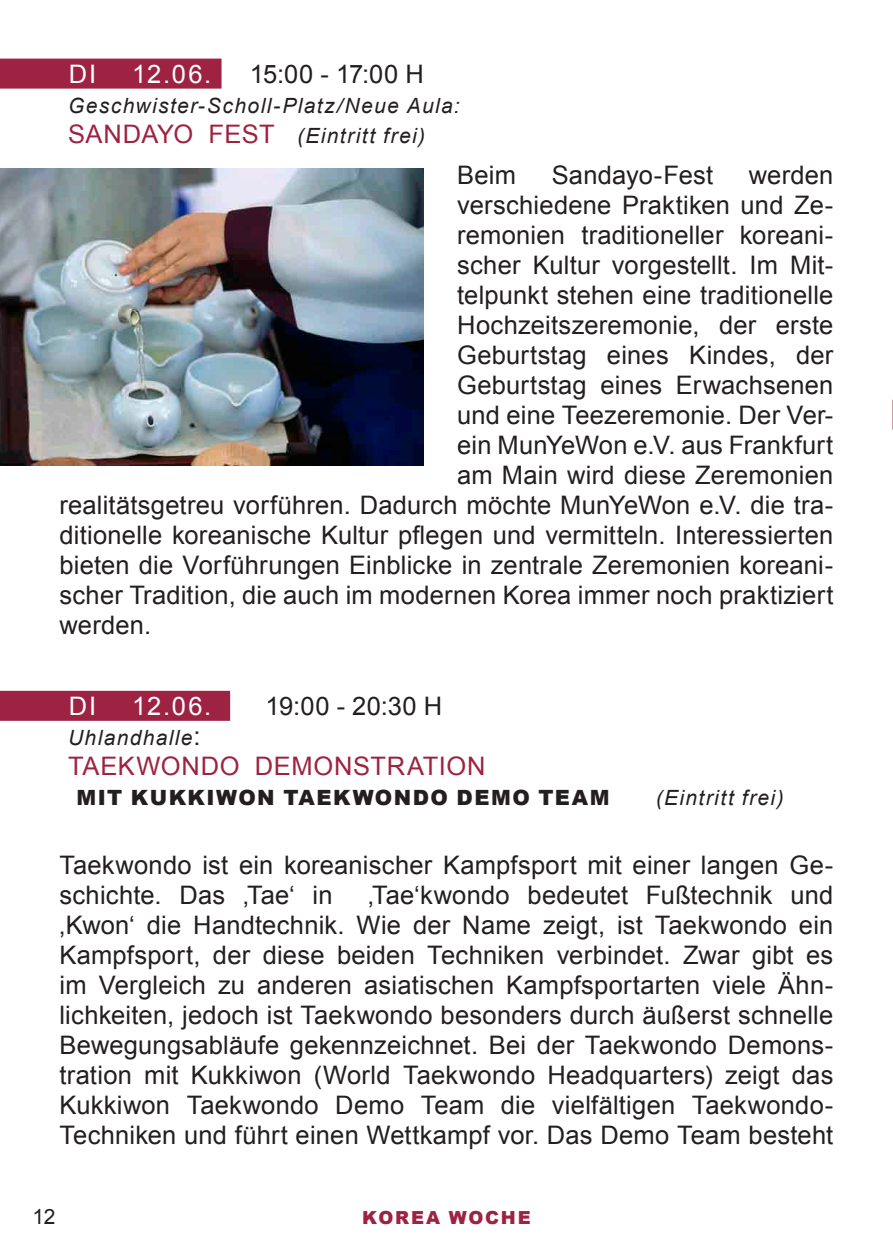
<style>
.page{position:relative;width:893px;height:1259px;background:#fff}
.page>*{position:absolute;margin:0;border:0;box-sizing:border-box;transform-origin:0 0}
.t1{font:25.5px/30px "Arial";letter-spacing:.01em;color:#231f20}
.t2{font:25.5px "Arial";letter-spacing:.03em;color:#9e2343}
.t3{font:25.5px "Arial";letter-spacing:.07em;color:#fff}
.t4{font:italic 21px "Arial";letter-spacing:.065em;color:#231f20}
.t5{font:900 21px "Arial";letter-spacing:.065em;color:#231f20}
.t6{font:21px "Arial";color:#231f20}
.t7{font:900 18px "Arial";letter-spacing:.1em;color:#9e2343}
.s1{font-style:normal;font-size:25.5px}
</style>
<div class="page">
<img style="left:0;top:168px;width:423px;height:298px">
<div style="left:0;top:59px;width:222px;height:30px;background:#9e2343"></div>
<div style="left:0;top:691px;width:230px;height:30px;background:#9e2343"></div>
<hr style="left:892px;top:400px;width:1px;height:30px;background:#9e2343">
<p class="t3" style="left:69px;top:57px;width:24px">Di</p>
<p class="t3" style="left:132px;top:57px;width:81px">12.06.</p>
<p class="t1" style="left:250px;top:59px;width:171px">15:00 - 17:00 h</p>
<p class="t4" style="left:68px;top:92px;width:393px">Geschwister-Scholl-Platz/Neue Aula:</p>
<p class="t2" style="left:68px;top:117px;width:37px">Sanda</p>
<p class="t2" style="left:157px;top:117px;width:85px">yo Fest</p>
<p class="t4" style="left:297px;top:122px;width:129px">(Eintritt frei)</p>
<p class="t1" style="left:457px;top:160px;width:60px">Beim</p>
<p class="t1" style="left:552px;top:160px;width:163px">Sandayo-Fest</p>
<p class="t1" style="left:749px;top:160px;width:86px">werden</p>
<p class="t1" style="left:457px;top:190px;width:378px">verschiedene Praktiken und Ze-</p>
<p class="t1" style="left:457px;top:220px;width:378px">remonien traditioneller koreani-</p>
<p class="t1" style="left:457px;top:250px;width:378px">scher Kultur vorgestellt. Im Mit-</p>
<p class="t1" style="left:457px;top:280px;width:378px">telpunkt stehen eine traditionelle</p>
<p class="t1" style="left:457px;top:310px;width:378px">Hochzeitszeremonie, der erste</p>
<p class="t1" style="left:457px;top:340px;width:378px">Geburtstag eines Kindes, der</p>
<p class="t1" style="left:457px;top:370px;width:378px">Geburtstag eines Erwachsenen</p>
<p class="t1" style="left:457px;top:400px;width:378px">und eine Teezeremonie. Der Ver-</p>
<p class="t1" style="left:457px;top:430px;width:378px">ein MunYeWon e.V. aus Frankfurt</p>
<p class="t1" style="left:457px;top:460px;width:378px">am Main wird diese Zeremonien</p>
<p class="t1" style="left:59px;top:490px;width:775px">realitätsgetreu vorführen. Dadurch möchte MunYeWon e.V. die tra-</p>
<p class="t1" style="left:59px;top:520px;width:775px">ditionelle koreanische Kultur pflegen und vermitteln. Interessierten</p>
<p class="t1" style="left:59px;top:550px;width:775px">bieten die Vorführungen Einblicke in zentrale Zeremonien koreani-</p>
<p class="t1" style="left:59px;top:580px;width:775px">scher Tradition, die auch im modernen Korea immer noch praktiziert</p>
<p class="t1" style="left:59px;top:610px;width:93px">werden.</p>
<p class="t3" style="left:69px;top:689px;width:13px">di</p>
<p class="t3" style="left:132px;top:689px;width:81px">12.06.</p>
<p class="t1" style="left:266px;top:691px;width:174px">19:00 - 20:30 h</p>
<p class="t4" style="left:68px;top:724px;width:134px">Uhlandhalle<span class="s1">:</span></p>
<p class="t2" style="left:68px;top:749px;width:35px">Taekw</p>
<p class="t2" style="left:161px;top:749px;width:191px">ondo Demonst</p>
<p class="t2" style="left:387px;top:749px;width:96px">ration</p>
<p class="t5" style="left:77px;top:782px;width:534px">MIT KUKKIWON TAEKWONDO DEMO TEAM</p>
<p class="t4" style="left:656px;top:784px;width:129px">(Eintritt frei)</p>
<p class="t1" style="left:59px;top:850px;width:775px">Taekwondo ist ein koreanischer Kampfsport mit einer langen Ge&shy;schichte. Das ‚Tae‘ in</p>
<p class="t1" style="left:59px;top:880px;width:775px;text-align:justify;text-indent:309px">‚Tae‘kwondo bedeutet Fußtechnik und ‚Kwon‘ die Handtechnik. Wie der Name zeigt, ist Taekwondo ein Kampfsport, der diese beiden Techniken verbindet. Zwar gibt es im Vergleich zu anderen asiatischen Kampfsportarten viele Ähn&shy;lichkeiten, jedoch ist Taekwondo besonders durch äußerst schnelle Bewegungsabläufe gekennzeichnet. Bei der Taekwondo Demons&shy;tration mit Kukkiwon (World Taekwondo Headquarters) zeigt das Kukkiwon Taekwondo Demo Team die vielfältigen Taekwondo-Techniken und führt einen Wettkampf vor. Das Demo Team besteht</p>
<p class="t6" style="left:33px;top:1203px;width:24px">12</p>
<p class="t7" style="left:362px;top:1204px;width:170px">KOREA WOCHE</p>
</div>
